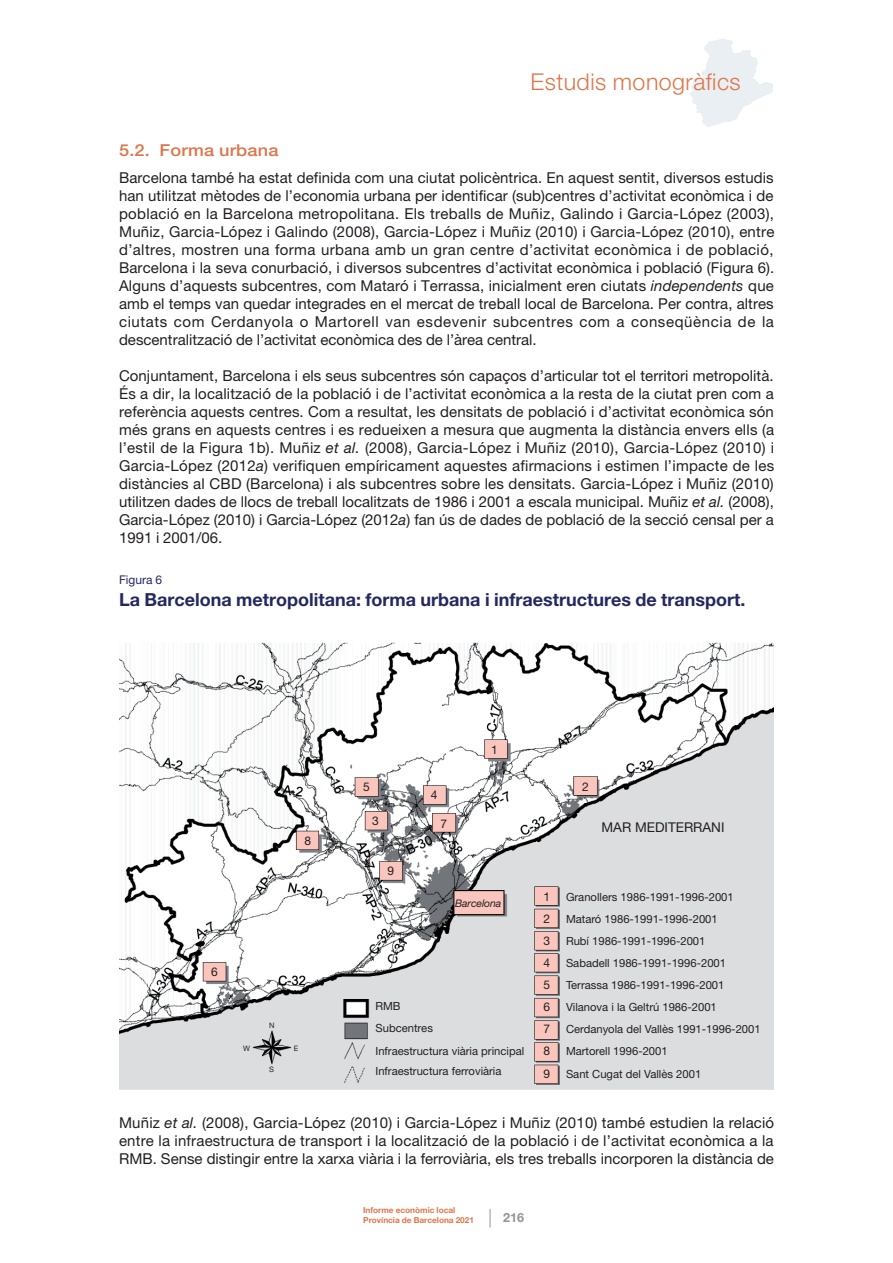
<style>
.page{position:relative;width:893px;height:1263px;background:#fff}
.page>*{position:absolute;margin:0;border:0;box-sizing:border-box;transform-origin:0 0}
.t1{font:300 23.1px "Helvetica Neue LT Std";letter-spacing:.02em;color:#df754a}
.t2{font:700 18px "Helvetica Neue LT Std";color:#242860}
.t3{font:500 16.5px "Helvetica Neue LT Std";letter-spacing:.01em;color:#df754a;scale:1.1 1}
.t4{font:15px/18px "Helvetica Neue LT Std";color:#231f20;text-align:justify}
.t5{font:13.5px "Helvetica Neue LT Std";color:#231f20}
.t6{font:700 12.75px "Helvetica Neue LT Std";color:#939598}
.t7{font:12px/22.2px "Helvetica Neue LT Std";color:#231f20}
.t8{font:12px "Helvetica Neue LT Std";color:#242860}
.t9{font:11.25px/22.2px "Helvetica Neue LT Std";color:#231f20}
.t10{font:italic 10.5px "Helvetica Neue LT Std";letter-spacing:-.01em;color:#231f20}
.t11{font:700 8.25px/9.9px "Helvetica Neue LT Std";color:#df754a}
.t12{font:7.5px "Helvetica Neue LT Std";color:#231f20}
.s1{font-style:italic}
</style>
<div class="page">
<svg style="left:490px;top:1209px;width:1px;height:18px"></svg>
<svg style="left:690px;top:39px;width:83px;height:88px"></svg>
<img style="left:119px;top:642px;width:655px;height:448px">
<h1 class="t1" style="left:531px;top:68px;width:212px">Estudis monogràfics</h1>
<p class="t3" style="left:119px;top:141px;width:147px">5.2. Forma urbana</p>
<p class="t4" style="left:119px;top:169px;width:657px">Barcelona també ha estat definida com una ciutat policèntrica. En aquest sentit, diversos estudis han utilitzat mètodes de l’economia urbana per identificar (sub)centres d’activitat econòmica i de població en la Barcelona metropolitana. Els treballs de Muñiz, Galindo i Garcia-López (2003), Muñiz, Garcia-López i Galindo (2008), Garcia-López i Muñiz (2010) i Garcia-López (2010), entre d’altres, mostren una forma urbana amb un gran centre d’activitat econòmica i de població, Barcelona i la seva conurbació, i diversos subcentres d’activitat econòmica i població (Figura 6).<br>Alguns d’aquests subcentres, com Mataró i Terrassa, inicialment eren ciutats <span class="s1">independents</span> que amb el temps van quedar integrades en el mercat de treball local de Barcelona. Per contra, altres ciutats com Cerdanyola o Martorell van esdevenir subcentres com a conseqüència de la descentralització de l’activitat econòmica des de l’àrea central.</p>
<p class="t4" style="left:119px;top:367px;width:657px">Conjuntament, Barcelona i els seus subcentres són capaços d’articular tot el territori metropolità.<br>És a dir, la localització de la població i de l’activitat econòmica a la resta de la ciutat pren com a referència aquests centres. Com a resultat, les densitats de població i d’activitat econòmica són més grans en aquests centres i es redueixen a mesura que augmenta la distància envers ells (a l’estil de la Figura 1b). Muñiz <span class="s1">et al.</span> (2008), Garcia-López i Muñiz (2010), Garcia-López (2010) i Garcia-López (2012<span class="s1">a</span>) verifiquen empíricament aquestes afirmacions i estimen l’impacte de les distàncies al CBD (Barcelona) i als subcentres sobre les densitats. Garcia-López i Muñiz (2010) utilitzen dades de llocs de treball localitzats de 1986 i 2001 a escala municipal. Muñiz <span class="s1">et al.</span> (2008), Garcia-López (2010) i Garcia-López (2012<span class="s1">a</span>) fan ús de dades de població de la secció censal per a 1991 i 2001/06.</p>
<p class="t8" style="left:119px;top:572px;width:45px">Figura 6</p>
<p class="t2" style="left:119px;top:588px;width:628px">La Barcelona metropolitana: forma urbana i infraestructures de transport.</p>
<p class="t7" style="left:304px;top:829px;width:8px">8</p>
<p class="t7" style="left:211px;top:960px;width:8px">6</p>
<p class="t12" style="left:243px;top:1044px;width:8px">W</p>
<p class="t12" style="left:269px;top:1021px;width:7px">N</p>
<p class="t12" style="left:269px;top:1065px;width:6px">S</p>
<p class="t12" style="left:294px;top:1044px;width:6px">E</p>
<p class="t7" style="left:363px;top:776px;width:8px">5</p>
<p class="t7" style="left:372px;top:810px;width:8px">3</p>
<p class="t7" style="left:388px;top:859px;width:8px">9</p>
<p class="t7" style="left:431px;top:784px;width:8px">4</p>
<p class="t7" style="left:441px;top:812px;width:8px">7</p>
<p class="t7" style="left:491px;top:738px;width:8px">1</p>
<p class="t10" style="left:455px;top:896px;width:48px">Barcelona</p>
<p class="t9" style="left:375px;top:995px;width:27px">RMB</p>
<p class="t9" style="left:375px;top:1016px;width:150px;line-height:23.2px">Subcentres<br>Infraestructura viària principal</p>
<p class="t9" style="left:375px;top:1060px;width:128px">Infraestructura ferroviària</p>
<p class="t7" style="left:582px;top:775px;width:8px">2</p>
<p class="t5" style="left:601px;top:819px;width:124px">MAR MEDITERRANI</p>
<p class="t7" style="left:543px;top:885px;width:8px">1</p>
<p class="t7" style="left:543px;top:907px;width:8px">2</p>
<p class="t7" style="left:543px;top:929px;width:8px">3</p>
<p class="t7" style="left:543px;top:951px;width:8px">4</p>
<p class="t7" style="left:543px;top:973px;width:8px">5</p>
<p class="t7" style="left:543px;top:996px;width:8px">6<br>7</p>
<p class="t7" style="left:543px;top:1040px;width:8px">8</p>
<p class="t7" style="left:543px;top:1062px;width:8px">9</p>
<p class="t9" style="left:566px;top:885px;width:196px">Granollers 1986-1991-1996-2001<br>Mataró 1986-1991-1996-2001<br>Rubí 1986-1991-1996-2001<br>Sabadell 1986-1991-1996-2001<br>Terrassa 1986-1991-1996-2001<br>Vilanova i la Geltrú 1986-2001<br>Cerdanyola del Vallès 1991-1996-2001<br>Martorell 1996-2001<br>Sant Cugat del Vallès 2001</p>
<p class="t4" style="left:119px;top:1113px;width:657px">Muñiz <span class="s1">et al.</span> (2008), Garcia-López (2010) i Garcia-López i Muñiz (2010) també estudien la relació entre la infraestructura de transport i la localització de la població i de l’activitat econòmica a la RMB. Sense distingir entre la xarxa viària i la ferroviària, els tres treballs incorporen la distància de</p>
<p class="t11" style="left:363px;top:1205px;width:112px">Informe econòmic local<br>Província de Barcelona 2021</p>
<p class="t6" style="left:503px;top:1209px;width:23px">216</p>
</div>
